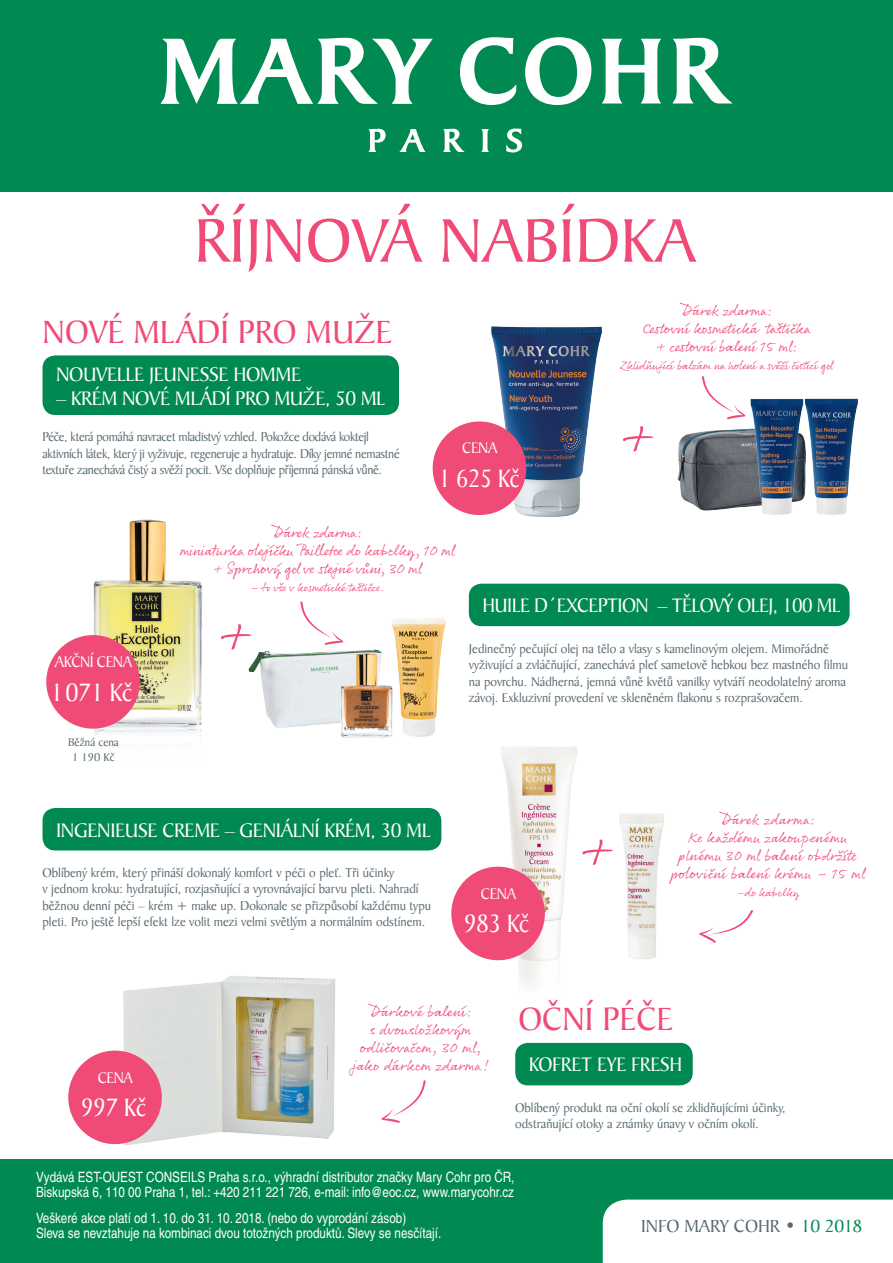
<style>
.page{position:relative;width:893px;height:1263px;background:#fff}
.page>*{position:absolute;margin:0;border:0;box-sizing:border-box;transform-origin:0 0}
.t1{font:66px "Baker Signet AT";color:#f04a76}
.t2{font:58.95px "Rollerscript Smooth";color:#f04a76}
.t3{font:34.5px "Baker Signet AT";color:#f04a76}
.t4{font:27px "Baker Signet AT";letter-spacing:-.02em;color:#fff;scale:.91 1}
.t5{font:27px "Baker Signet AT";letter-spacing:-.02em;color:#fff;scale:.88 1}
.t6{font:27px "Baker Signet AT";letter-spacing:-.02em;color:#fff;scale:.93 1}
.t7{font:21px "Baker Signet AT";letter-spacing:-.02em;color:#fff}
.t8{font:21px "Baker Signet AT";letter-spacing:-.02em;color:#fff;scale:.96 1}
.t9{font:18.75px "Baker Signet AT";color:#586a72}
.t10{font:16.5px "Baker Signet AT";letter-spacing:-.03em;color:#fff;scale:.94 1}
.t11{font:15px/18px "Rollerscript Smooth";color:#f04a76;text-align:center}
.t12{font:15px/18px "Rollerscript Smooth";letter-spacing:-.03em;color:#f04a76;text-align:center}
.t13{font:15px/18px "Rollerscript Smooth";letter-spacing:-.02em;color:#f04a76;text-align:center}
.t14{font:condensed 14.25px/14.9px "Helvetica CE";color:#fff}
.t15{font:13.5px/16.5px "Baker Signet AT";color:#586a72}
.t16{font:13.5px/16.5px "Baker Signet AT";letter-spacing:-.02em;color:#586a72}
.t17{font:12px "Rollerscript Smooth";letter-spacing:-.03em;color:#f04a76}
.t18{font:12px/15px "Baker Signet AT";color:#586a72;text-align:center}
.s1{color:#008950}
</style>
<div class="page">
<div style="left:0;top:0;width:893px;height:191px;background:#008950"></div>
<div style="left:0;top:1160px;width:893px;height:103px;background:#008950"></div>
<div style="left:603px;top:1199px;width:290px;height:64px;background:#fff"></div>
<svg style="left:160px;top:37px;width:573px;height:116px"></svg>
<div style="left:43px;top:355px;width:356px;height:60px;background:#008950;border-radius:13px"></div>
<img style="left:486px;top:326px;width:116px;height:191px">
<img style="left:677px;top:429px;width:66px;height:82px">
<div style="left:433px;top:421px;width:93px;height:94px;background:#f04a76;border-radius:50%"></div>
<img style="left:812px;top:398px;width:46px;height:117px">
<img style="left:743px;top:398px;width:69px;height:117px">
<svg style="left:702px;top:376px;width:45px;height:43px"></svg>
<div style="left:469px;top:584px;width:381px;height:42px;background:#008950;border-radius:13px"></div>
<img style="left:93px;top:519px;width:109px;height:229px">
<img style="left:248px;top:649px;width:131px;height:79px">
<div style="left:46px;top:635px;width:94px;height:94px;background:#f04a76;border-radius:50%"></div>
<img style="left:338px;top:651px;width:47px;height:87px">
<img style="left:385px;top:618px;width:61px;height:120px">
<svg style="left:300px;top:602px;width:44px;height:43px"></svg>
<img style="left:494px;top:746px;width:83px;height:239px">
<div style="left:43px;top:808px;width:398px;height:42px;background:#008950;border-radius:13px"></div>
<div style="left:451px;top:867px;width:94px;height:93px;background:#f04a76;border-radius:50%"></div>
<img style="left:619px;top:813px;width:45px;height:146px">
<svg style="left:699px;top:910px;width:54px;height:33px"></svg>
<img style="left:122px;top:976px;width:214px;height:170px">
<div style="left:515px;top:1043px;width:178px;height:42px;background:#008950;border-radius:13px"></div>
<div style="left:68px;top:1050px;width:94px;height:94px;background:#f04a76;border-radius:50%"></div>
<svg style="left:381px;top:1080px;width:45px;height:43px"></svg>
<h1 class="t1" style="left:194px;top:203px;width:503px">ŘÍJNOVÁ NABÍDKA</h1>
<h3 class="t3" style="left:43px;top:312px;width:351px">NOVÉ MLÁDÍ PRO MUŽE</h3>
<h3 class="t7" style="left:56px;top:362px;width:247px">NOUVELLE JEUNESSE HOMME</h3>
<h3 class="t7" style="left:56px;top:386px;width:331px">– KRÉM NOVÉ MLÁDÍ PRO MUŽE, 50 ML</h3>
<p class="t13" style="left:643px;top:301px;width:169px">Dárek zdarma:<br>Cestovní kosmetická taštička + cestovní balení 15 ml:</p>
<p class="t17" style="left:621px;top:358px;width:214px">Zklidňující balzám na holení a svěží čistící gel</p>
<p class="t16" style="left:43px;top:429px;width:359px">Péče, která pomáhá navracet mladistvý vzhled. Pokožce dodává koktejl aktivních látek, který ji vyživuje, regeneruje a hydratuje. Díky jemné nemastné</p>
<h2 class="t2" style="left:619px;top:399px;width:40px">+</h2>
<p class="t16" style="left:43px;top:462px;width:341px">textuře zanechává čistý a svěží pocit. Vše doplňuje příjemná pánská vůně.</p>
<p class="t10" style="left:462px;top:439px;width:39px">CENA</p>
<h3 class="t5" style="left:438px;top:463px;width:93px">1 625 Kč</h3>
<p class="t10" style="left:55px;top:652px;width:84px">AKČNÍ CENA</p>
<h3 class="t6" style="left:50px;top:677px;width:90px">1 071 Kč</h3>
<p class="t18" style="left:68px;top:734px;width:52px">Běžná cena<br>1 190 Kč</p>
<p class="t12" style="left:180px;top:523px;width:276px">Dárek zdarma:<br>miniaturka olejíčku Pailletee do kabelky, 10 ml + Sprchový gel ve stejné vůni, 30 ml</p>
<p class="t17" style="left:250px;top:580px;width:136px">– to vše v kosmetické taštičce.</p>
<h2 class="t2" style="left:217px;top:596px;width:40px">+</h2>
<h3 class="t8" style="left:482px;top:593px;width:375px">HUILE D´EXCEPTION – TĚLOVÝ OLEJ, 100 ML</h3>
<p class="t15" style="left:469px;top:640px;width:381px">Jedinečný pečující olej na tělo a vlasy s kamelinovým olejem. Mimořádně vyživující a zvláčňující, zanechává pleť sametově hebkou bez mastného filmu na povrchu. Nádherná, jemná vůně květů vanilky vytváří neodolatelný aroma závoj. Exkluzivní provedení ve skleněném flakonu s rozprašovačem.</p>
<h3 class="t7" style="left:56px;top:818px;width:376px">INGENIEUSE CREME – GENIÁLNÍ KRÉM, 30 ML</h3>
<p class="t15" style="left:43px;top:865px;width:353px">Oblíbený krém, který přináší dokonalý komfort v péči o pleť. Tři účinky</p>
<p class="t15" style="left:43px;top:881px;width:390px">v jednom kroku: hydratující, rozjasňující a vyrovnávající barvu pleti. Nahradí běžnou denní péči – krém + make up. Dokonale se přizpůsobí každému typu pleti. Pro ještě lepší efekt lze volit mezi velmi světlým a normálním odstínem.</p>
<p class="t10" style="left:481px;top:884px;width:39px">CENA</p>
<h3 class="t4" style="left:464px;top:908px;width:73px">983 Kč</h3>
<h2 class="t2" style="left:578px;top:812px;width:40px">+</h2>
<p class="t11" style="left:671px;top:810px;width:196px">Dárek zdarma:<br>Ke každému zakoupenému plnému 30 ml balení obdržíte poloviční balení krému – 15 ml</p>
<p class="t17" style="left:736px;top:885px;width:65px">-do kabelky</p>
<p class="t10" style="left:98px;top:1068px;width:39px">CENA</p>
<h3 class="t4" style="left:81px;top:1092px;width:73px">997 Kč</h3>
<p class="t11" style="left:351px;top:1002px;width:140px">Dárkové balení:<br>s dvousložkovým odličovačem, 30 ml, jako dárkem zdarma!</p>
<h3 class="t3" style="left:518px;top:999px;width:157px">OČNÍ PÉČE</h3>
<h3 class="t8" style="left:529px;top:1053px;width:162px">KOFRET EYE FRESH</h3>
<p class="t15" style="left:515px;top:1099px;width:272px">Oblíbený produkt na oční okolí se zklidňujícími účinky, odstraňující otoky a známky únavy v očním okolí.</p>
<p class="t14" style="left:36px;top:1170px;width:480px">Vydává EST-OUEST CONSEILS Praha s.r.o., výhradní distributor značky Mary Cohr pro ČR,<br>Biskupská 6, 110 00 Praha 1, tel.: +420 211 221 726, e-mail: info@eoc.cz, www.marycohr.cz</p>
<p class="t14" style="left:36px;top:1210px;width:407px">Veškeré akce platí od 1. 10. do 31. 10. 2018. (nebo do vyprodání zásob)<br>Sleva se nevztahuje na kombinaci dvou totožných produktů. Slevy se nesčítají.</p>
<h3 class="t9" style="left:641px;top:1215px;width:223px">INFO MARY COHR • <span class="s1">10 2018</span></h3>
</div>
